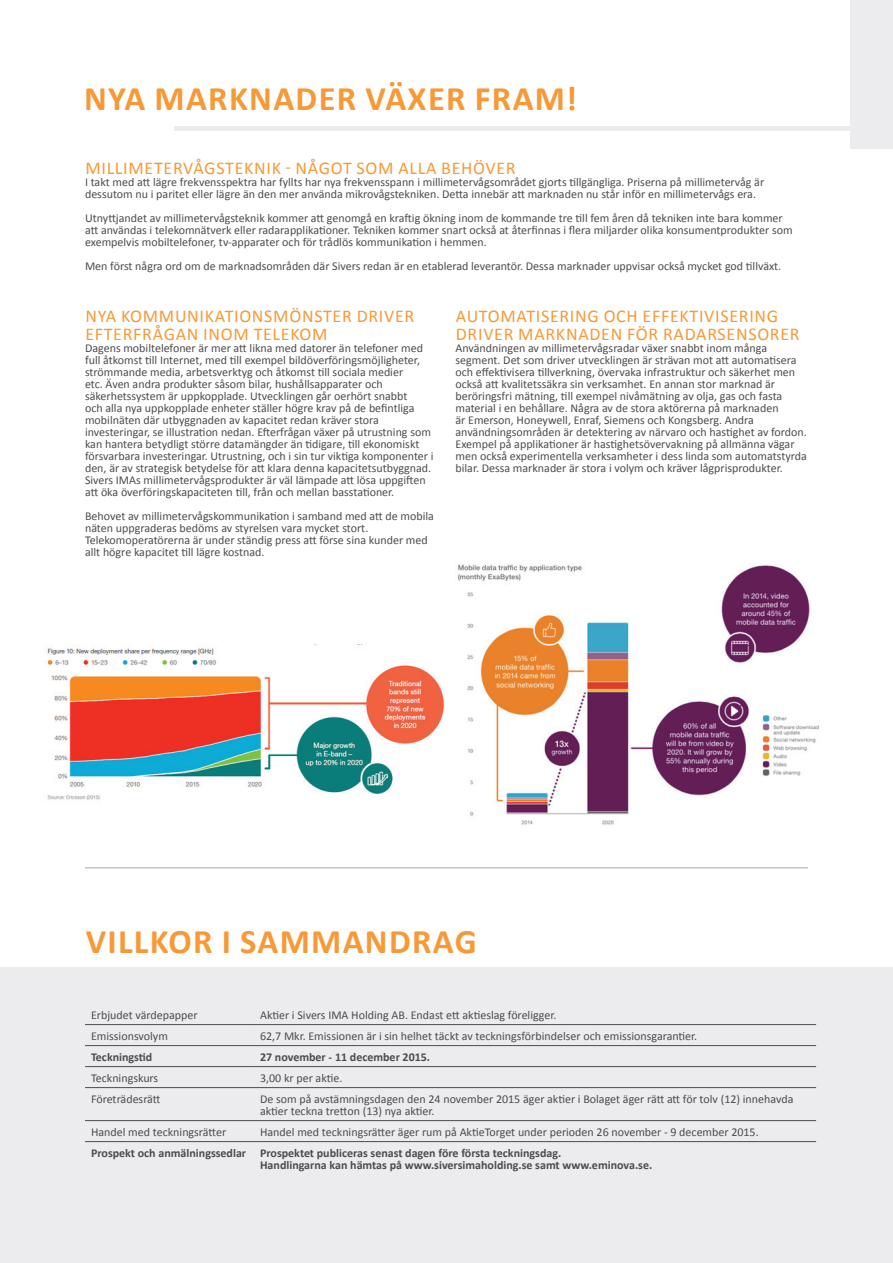
<style>
.page{position:relative;width:893px;height:1263px;background:#fff}
.page>*{position:absolute;margin:0;border:0;box-sizing:border-box;transform-origin:0 0}
.t1{font:700 34.5px "Calibri";letter-spacing:.04em;color:#f79937}
.t2{font:18px/18px "Calibri";letter-spacing:.04em;color:#f79937}
.t3{font:12px/12px "Calibri";color:#4b4c4d}
.t4{font:700 12px/12px "Calibri";color:#4b4c4d}
</style>
<div class="page">
<div style="left:0;top:967px;width:893px;height:296px;background:#ececee"></div>
<div style="left:850px;top:0;width:43px;height:149px;background:#ececee"></div>
<hr style="left:85px;top:867px;width:723px;height:1px;background:#a8a9ad">
<hr style="left:85px;top:1024px;width:169px;height:1px;background:#4b4c4d">
<hr style="left:254px;top:1024px;width:562px;height:1px;background:#4b4c4d">
<hr style="left:85px;top:1045px;width:169px;height:1px;background:#4b4c4d">
<hr style="left:254px;top:1045px;width:562px;height:1px;background:#4b4c4d">
<hr style="left:85px;top:1066px;width:169px;height:1px;background:#4b4c4d">
<hr style="left:254px;top:1066px;width:562px;height:1px;background:#4b4c4d">
<hr style="left:85px;top:1087px;width:169px;height:1px;background:#4b4c4d">
<hr style="left:254px;top:1087px;width:562px;height:1px;background:#4b4c4d">
<hr style="left:85px;top:1120px;width:169px;height:1px;background:#4b4c4d">
<hr style="left:254px;top:1120px;width:562px;height:1px;background:#4b4c4d">
<hr style="left:85px;top:1141px;width:169px;height:1px;background:#4b4c4d">
<hr style="left:254px;top:1141px;width:562px;height:1px;background:#4b4c4d">
<img style="left:45px;top:648px;width:400px;height:152px">
<div style="left:174px;top:126px;width:719px;height:5px;background:#ececee"></div>
<img style="left:457px;top:564px;width:363px;height:261px">
<h1 class="t1" style="left:84px;top:77px;width:494px">nya marknader växer fram!</h1>
<h2 class="t2" style="left:85px;top:159px;width:27px">Millimetervågsteknik</h2>
<h2 class="t2" style="left:286px;top:159px;width:22px">- något</h2>
<h2 class="t2" style="left:357px;top:159px;width:13px">som</h2>
<h2 class="t2" style="left:398px;top:159px;width:11px">alla</h2>
<h2 class="t2" style="left:441px;top:159px;width:12px">behöver</h2>
<p class="t3" style="left:85px;top:176px;width:681px">I takt med att lägre frekvensspektra har fyllts har nya frekvensspann i millimetervågsområdet gjorts tillgängliga. Priserna på millimetervåg är dessutom nu i paritet eller lägre än den mer använda mikrovågstekniken. Detta innebär att marknaden nu står inför en millimetervågs era.</p>
<p class="t3" style="left:85px;top:212px;width:709px">Utnyttjandet av millimetervågsteknik kommer att genomgå en kraftig ökning inom de kommande tre till fem åren då tekniken inte bara kommer att användas i telekomnätverk eller radarapplikationer. Tekniken kommer snart också at återfinnas i flera miljarder olika konsumentprodukter som exempelvis mobiltelefoner, tv-apparater och för trådlös kommunikation i hemmen.</p>
<p class="t3" style="left:85px;top:260px;width:698px">Men först några ord om de marknadsområden där Sivers redan är en etablerad leverantör. Dessa marknader uppvisar också mycket god tillväxt.</p>
<h2 class="t2" style="left:85px;top:307px;width:330px">nYA KOMMUNIKATIONSMÖNSTER DRIVER<br>EFTERFRÅGAN INOM TELEKOM</h2>
<p class="t3" style="left:85px;top:342px;width:350px">Dagens mobiltelefoner är mer att likna med datorer än telefoner med full åtkomst till Internet, med till exempel bildöverföringsmöjligheter, strömmande media, arbetsverktyg och åtkomst till sociala medier<br>etc. Även andra produkter såsom bilar, hushållsapparater och säkerhetssystem är uppkopplade. Utvecklingen går oerhört snabbt<br>och alla nya uppkopplade enheter ställer högre krav på de befintliga mobilnäten där utbyggnaden av kapacitet redan kräver stora investeringar, se illustration nedan. Efterfrågan växer på utrustning som kan hantera betydligt större datamängder än tidigare, till ekonomiskt försvarbara investeringar. Utrustning, och i sin tur viktiga komponenter i den, är av strategisk betydelse för att klara denna kapacitetsutbyggnad.<br>Sivers IMAs millimetervågsprodukter är väl lämpade att lösa uppgiften att öka överföringskapaciteten till, från och mellan basstationer.</p>
<p class="t3" style="left:85px;top:510px;width:350px">Behovet av millimetervågskommunikation i samband med att de mobila näten uppgraderas bedöms av styrelsen vara mycket stort.<br>Telekomoperatörerna är under ständig press att förse sina kunder med allt högre kapacitet till lägre kostnad.</p>
<h2 class="t2" style="left:456px;top:307px;width:345px">AUTOMATISERING OCH EFFEKTIVISERING<br>DRIVER MARKNADEN FÖR RADARSENSORER</h2>
<p class="t3" style="left:455px;top:342px;width:353px">Användningen av millimetervågsradar växer snabbt inom många segment. Det som driver utvecklingen är strävan mot att automatisera och effektivisera tillverkning, övervaka infrastruktur och säkerhet men också att kvalitetssäkra sin verksamhet. En annan stor marknad är beröringsfri mätning, till exempel nivåmätning av olja, gas och fasta material i en behållare. Några av de stora aktörerna på marknaden<br>är Emerson, Honeywell, Enraf, Siemens och Kongsberg. Andra användningsområden är detektering av närvaro och hastighet av fordon.<br>Exempel på applikationer är hastighetsövervakning på allmänna vägar men också experimentella verksamheter i dess linda som automatstyrda bilar. Dessa marknader är stora i volym och kräver lågprisprodukter.</p>
<h1 class="t1" style="left:86px;top:919px;width:392px">Vi llkor i sammandrag</h1>
<p class="t3" style="left:91px;top:1009px;width:108px">Erbjudet värdepapper</p>
<p class="t3" style="left:260px;top:1009px;width:298px">Aktier i Sivers IMA Holding AB. Endast ett aktieslag föreligger.</p>
<p class="t3" style="left:91px;top:1030px;width:78px">Emissionsvolym</p>
<p class="t3" style="left:260px;top:1030px;width:439px">62,7 Mkr. Emissionen är i sin helhet täckt av teckningsförbindelser och emissionsgarantier.</p>
<p class="t4" style="left:91px;top:1050px;width:63px">Teckningstid</p>
<p class="t4" style="left:260px;top:1050px;width:172px">27 november - 11 december 2015.</p>
<p class="t3" style="left:91px;top:1072px;width:69px">Teckningskurs</p>
<p class="t3" style="left:260px;top:1072px;width:84px">3,00 kr per aktie.</p>
<p class="t3" style="left:91px;top:1093px;width:71px">Företrädesrätt</p>
<p class="t3" style="left:260px;top:1093px;width:535px">De som på avstämningsdagen den 24 november 2015 äger aktier i Bolaget äger rätt att för tolv (12) innehavda aktier teckna tretton (13) nya aktier.</p>
<p class="t3" style="left:91px;top:1126px;width:137px">Handel med teckningsrätter</p>
<p class="t3" style="left:260px;top:1126px;width:500px">Handel med teckningsrätter äger rum på AktieTorget under perioden 26 november - 9 december 2015.</p>
<p class="t4" style="left:260px;top:1146px;width:394px;text-indent:-169px">Prospekt och anmälningssedlar Prospektet publiceras senast dagen före första teckningsdag.<br>Handlingarna kan hämtas på www.siversimaholding.se samt www.eminova.se.</p>
</div>
